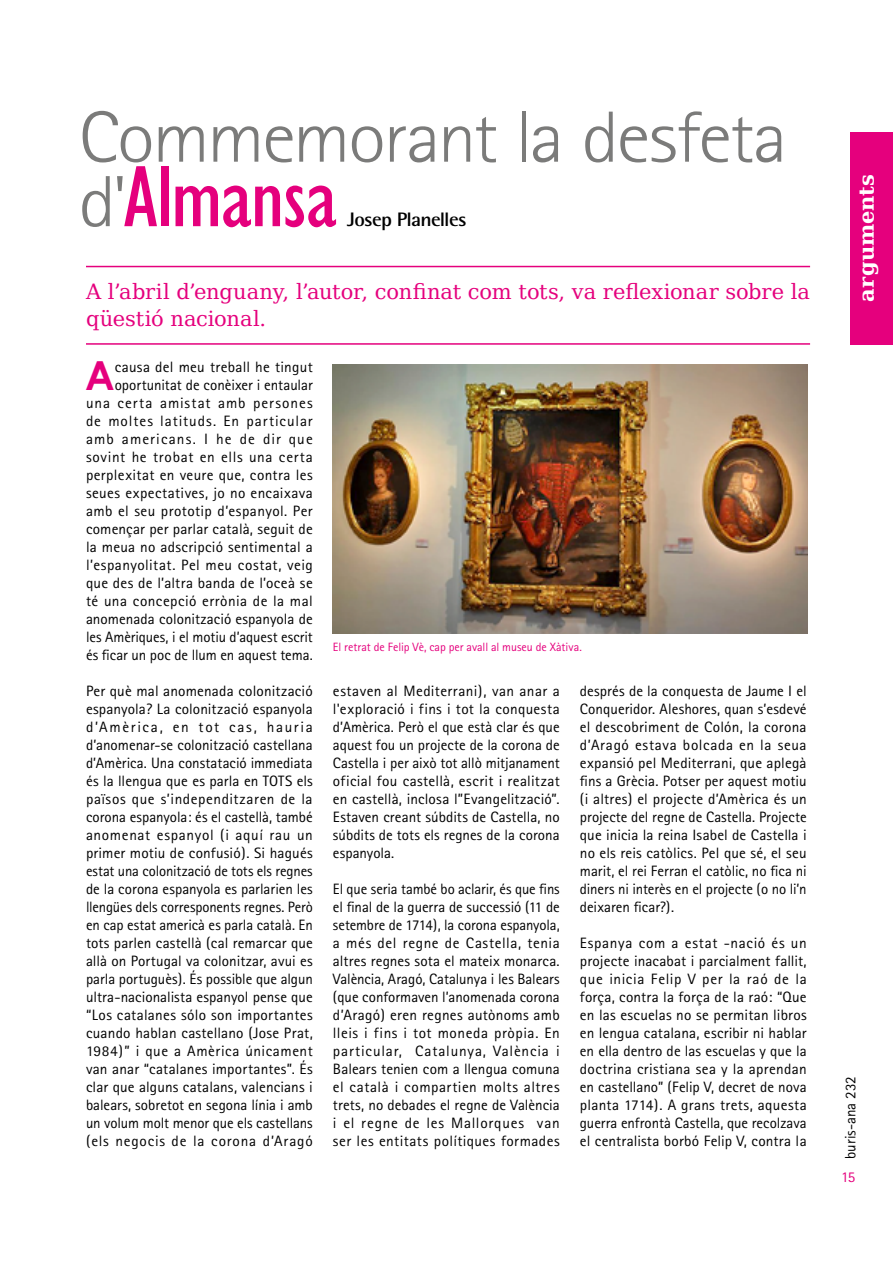
<style>
.page{position:relative;width:893px;height:1263px;background:#fff}
.page>*{position:absolute;margin:0;border:0;box-sizing:border-box;transform-origin:0 0}
.t1{font:condensed 89.25px "Gill Sans";letter-spacing:-.015em;color:#e5007d;scale:1.08 1}
.t2{font:300 72.6px "Rotis Sans Serif";letter-spacing:-.03em;color:#7b7b7a;scale:1.08 1}
.t3{font:700 40.05px "Century Gothic";color:#e5007d}
.t4{font:21px/27px "Bitstream Vera Serif";letter-spacing:-.005em;color:#e5007d}
.t5{font:700 21px "Bitstream Vera Serif";letter-spacing:.01em;color:#fff}
.t6{font:700 19.5px "Rotis Semi Sans";letter-spacing:-.035em;color:#000;scale:1.08 1}
.t7{font:15px/18px "Rotis Sans Serif";letter-spacing:.015em;color:#000;text-align:justify}
.t8{font:15px "Rotis Sans Serif";letter-spacing:-.005em;color:#000}
.t9{font:15px "Rotis Sans Serif";color:#e5007d}
.t10{font:12px "Rotis Sans Serif";color:#e5007d}
.s1{font-family:"Rotis Sans Serif";font-weight:300;font-stretch:normal;font-size:72.6px;color:#7b7b7a}
</style>
<div class="page">
<div style="left:850px;top:132px;width:43px;height:212px;background:#e5007d"></div>
<hr style="left:86px;top:266px;width:724px;height:1px;background:#e5007d">
<hr style="left:86px;top:343px;width:724px;height:2px;background:#e5007d">
<img style="left:333px;top:365px;width:475px;height:268px">
<h2 class="t2" style="left:79px;top:96px;width:658px">Commemorant la desfeta</h2>
<h1 class="t1" style="left:79px;top:144px;width:241px"><span class="s1">d'</span>Almansa</h1>
<h3 class="t6" style="left:347px;top:208px;width:112px">Josep Planelles</h3>
<h3 class="t4" style="left:86px;top:278px;width:725px">A l’abril d’enguany, l’autor, confinat com tots, va reflexionar sobre la qüestió nacional.</h3>
<h3 class="t3" style="left:85px;top:350px;width:31px">A</h3>
<p class="t7" style="left:86px;top:358px;width:228px;text-align:right">causa del meu treball he tingut oportunitat de conèixer i entaular<br>una certa amistat amb persones de moltes latituds. En particular amb americans. I he de dir que sovint he trobat en ells una certa perplexitat en veure que, contra les seues expectatives, jo no encaixava amb el seu prototip d’espanyol. Per començar per parlar català, seguit de la meua no adscripció sentimental a l’espanyolitat. Pel meu costat, veig que des de l’altra banda de l’oceà se té una concepció errònia de la mal anomenada colonització espanyola de les Amèriques, i el motiu d’aquest escrit és ficar un poc de llum en aquest tema.</p>
<p class="t7" style="left:86px;top:682px;width:228px">Per què mal anomenada colonització espanyola? La colonització espanyola d’Amèrica, en tot cas, hauria d’anomenar-se colonització castellana d’Amèrica. Una constatació immediata és la llengua que es parla en TOTS els països que s’independitzaren de la corona espanyola: és el castellà, també anomenat espanyol (i aquí rau un primer motiu de confusió). Si hagués estat una colonització de tots els regnes de la corona espanyola es parlarien les llengües dels corresponents regnes. Però en cap estat americà es parla català. En tots parlen castellà (cal remarcar que allà on Portugal va colonitzar, avui es parla portuguès). És possible que algun ultra-nacionalista espanyol pense que “Los catalanes sólo son importantes cuando hablan castellano (Jose Prat, 1984)” i que a Amèrica únicament van anar “catalanes importantes”. És clar que alguns catalans, valencians i balears, sobretot en segona línia i amb un volum molt menor que els castellans (els negocis de la corona d’Aragó</p>
<p class="t7" style="left:333px;top:682px;width:228px">estaven al Mediterrani), van anar a l'exploració i fins i tot la conquesta d’Amèrica. Però el que està clar és que aquest fou un projecte de la corona de Castella i per això tot allò mitjanament oficial fou castellà, escrit i realitzat en castellà, inclosa l”Evangelització”.<br>Estaven creant súbdits de Castella, no súbdits de tots els regnes de la corona espanyola.</p>
<p class="t10" style="left:333px;top:640px;width:250px">El retrat de Felip Vè, cap per avall al museu de Xàtiva.</p>
<p class="t7" style="left:580px;top:682px;width:228px">després de la conquesta de Jaume I el Conqueridor. Aleshores, quan s’esdevé el descobriment de Colón, la corona d’Aragó estava bolcada en la seua expansió pel Mediterrani, que aplegà fins a Grècia. Potser per aquest motiu (i altres) el projecte d’Amèrica és un projecte del regne de Castella. Projecte que inicia la reina Isabel de Castella i no els reis catòlics. Pel que sé, el seu marit, el rei Ferran el catòlic, no fica ni diners ni interès en el projecte (o no li’n deixaren ficar?).</p>
<p class="t7" style="left:580px;top:934px;width:228px">Espanya com a estat -nació és un projecte inacabat i parcialment fallit, que inicia Felip V per la raó de la força, contra la força de la raó: “Que en las escuelas no se permitan libros en lengua catalana, escribir ni hablar en ella dentro de las escuelas y que la doctrina cristiana sea y la aprendan en castellano” (Felip V, decret de nova planta 1714). A grans trets, aquesta guerra enfrontà Castella, que recolzava el centralista borbó Felip V, contra la</p>
<p class="t7" style="left:333px;top:880px;width:228px">El que seria també bo aclarir, és que fins el final de la guerra de successió (11 de setembre de 1714), la corona espanyola, a més del regne de Castella, tenia altres regnes sota el mateix monarca.<br>València, Aragó, Catalunya i les Balears (que conformaven l’anomenada corona d’Aragó) eren regnes autònoms amb lleis i fins i tot moneda pròpia. En particular, Catalunya, València i Balears tenien com a llengua comuna el català i compartien molts altres trets, no debades el regne de València i el regne de les Mallorques van ser les entitats polítiques formades</p>
<h3 class="t5" style="left:854px;top:302px;width:129px;rotate:-90deg">arguments</h3>
<p class="t8" style="left:841px;top:1159px;width:84px;rotate:-90deg">buris-ana 232</p>
<p class="t9" style="left:841px;top:1168px;width:16px">15</p>
</div>
